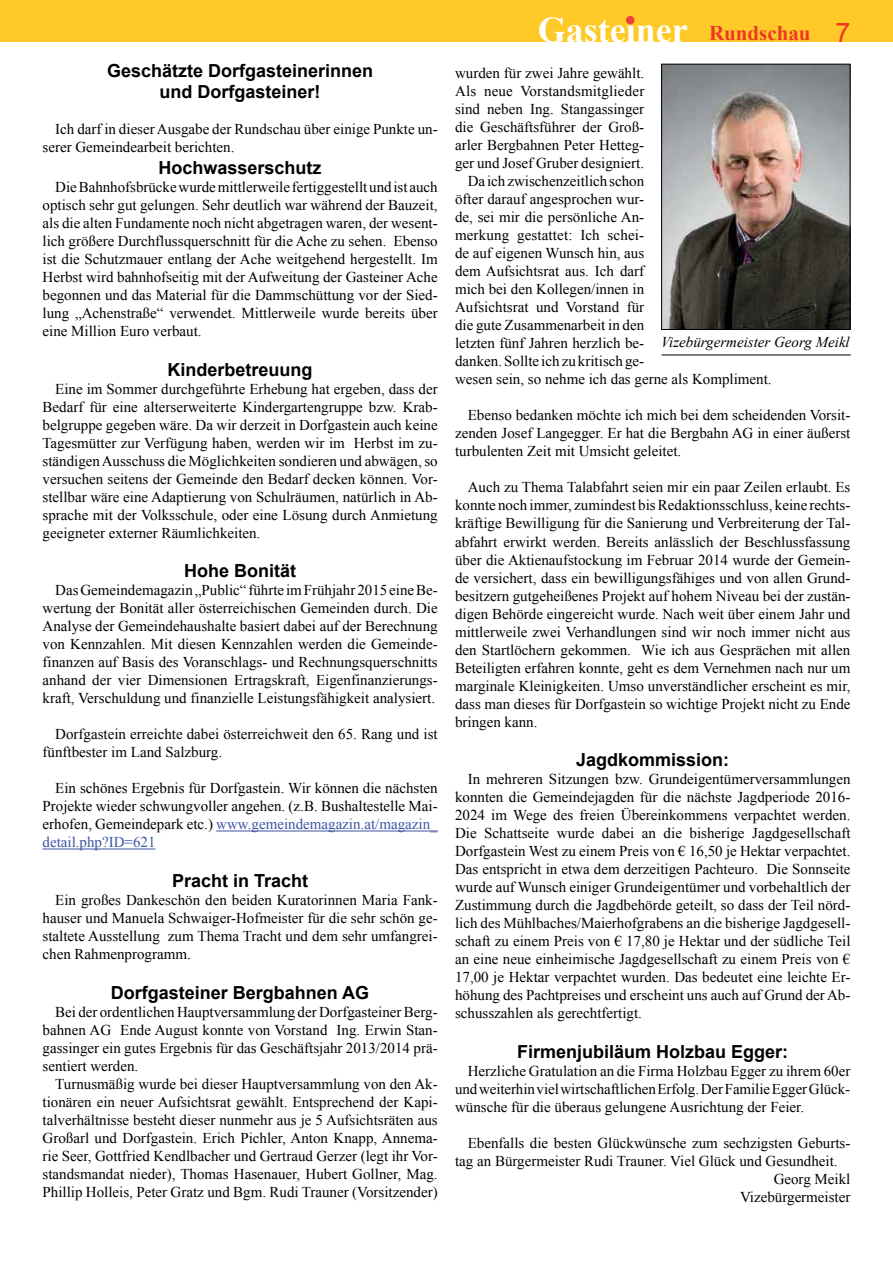
<style>
.page{position:relative;width:893px;height:1263px;background:#fff}
.page>*{position:absolute;margin:0;border:0;box-sizing:border-box;transform-origin:0 0}
.t1{font:700 36px "Times New Roman";color:#fff}
.t2{font:700 18px/21.6px "Arial";color:#000;text-align:center}
.t3{font:15px/18px "Times New Roman";color:#000;text-align:justify}
.t4{font:italic 15px "Times New Roman";color:#000}
.s1{color:#3e54a5}
.s2{font-size:21px;color:#ee3824}
.s3{font-family:"Arial";font-weight:400;font-size:27px;color:#ee3824}
</style>
<div class="page">
<div style="left:0;top:0;width:893px;height:42px;background:#ffca28"></div>
<hr style="left:216px;top:831px;width:222px;height:1px;background:#3e54a5">
<hr style="left:43px;top:849px;width:113px;height:1px;background:#3e54a5">
<img style="left:663px;top:66px;width:185px;height:262px">
<div style="left:661px;top:64px;width:189px;height:266px;border:1px solid #000"></div>
<hr style="left:662px;top:355px;width:189px;height:1px;background:#000">
<div style="left:626px;top:16px;width:8px;height:8px;background:#ef3e35;border-radius:50%"></div>
<p class="t2" style="left:107px;top:60px;width:268px">Geschätzte Dorfgasteinerinnen und Dorfgasteiner!</p>
<p class="t3" style="left:43px;top:120px;width:397px;text-indent:13px">Ich darf in dieser Ausgabe der Rundschau über einige Punkte un&shy;serer Gemeindearbeit berichten.</p>
<p class="t2" style="left:159px;top:158px;width:165px">Hochwasserschutz</p>
<p class="t3" style="left:43px;top:178px;width:397px;text-indent:13px">Die Bahnhofsbrücke wurde mittlerweile fertiggestellt und ist auch optisch sehr gut gelungen. Sehr deutlich war während der Bauzeit, als die alten Fundamente noch nicht abgetragen waren, der wesent&shy;lich größere Durchflussquerschnitt für die Ache zu sehen. Ebenso ist die Schutzmauer entlang der Ache weitgehend hergestellt. Im Herbst wird bahnhofseitig mit der Aufweitung der Gasteiner Ache begonnen und das Material für die Dammschüttung vor der Sied&shy;lung „Achenstraße“ verwendet. Mittlerweile wurde bereits über eine Million Euro verbaut.</p>
<p class="t2" style="left:168px;top:359px;width:147px">Kinderbetreuung</p>
<p class="t3" style="left:43px;top:379px;width:397px;text-indent:13px">Eine im Sommer durchgeführte Erhebung hat ergeben, dass der Bedarf für eine alterserweiterte Kindergartengruppe bzw. Krab&shy;belgruppe gegeben wäre. Da wir derzeit in Dorfgastein auch keine Tagesmütter zur Verfügung haben, werden wir im Herbst im zu&shy;ständigen Ausschuss die Möglichkeiten sondieren und abwägen, so versuchen seitens der Gemeinde den Bedarf decken können. Vor&shy;stellbar wäre eine Adaptierung von Schulräumen, natürlich in Ab&shy;sprache mit der Volksschule, oder eine Lösung durch Anmietung geeigneter externer Räumlichkeiten.</p>
<p class="t2" style="left:184px;top:561px;width:113px">Hohe Bonität</p>
<p class="t3" style="left:43px;top:581px;width:397px;text-indent:13px">Das Gemeindemagazin „Public“ führte im Frühjahr 2015 eine Be&shy;wertung der Bonität aller österreichischen Gemeinden durch. Die Analyse der Gemeindehaushalte basiert dabei auf der Berechnung von Kennzahlen. Mit diesen Kennzahlen werden die Gemeinde&shy;finanzen auf Basis des Voranschlags- und Rechnungsquerschnitts anhand der vier Dimensionen Ertragskraft, Eigenfinanzierungs&shy;kraft, Verschuldung und finanzielle Leistungsfähigkeit analysiert.</p>
<p class="t3" style="left:43px;top:725px;width:397px;text-indent:13px">Dorfgastein erreichte dabei österreichweit den 65. Rang und ist fünftbester im Land Salzburg.</p>
<p class="t3" style="left:43px;top:779px;width:397px;text-indent:13px">Ein schönes Ergebnis für Dorfgastein. Wir können die nächsten Projekte wieder schwungvoller angehen. (z.B. Bushaltestelle Mai&shy;erhofen, Gemeindepark etc.) <span class="s1">www.gemeindemagazin.at/magazin_ detail.php?ID=621</span></p>
<p class="t2" style="left:172px;top:870px;width:138px">Pracht in Tracht</p>
<p class="t3" style="left:43px;top:891px;width:397px;text-indent:13px">Ein großes Dankeschön den beiden Kuratorinnen Maria Fank&shy;hauser und Manuela Schwaiger-Hofmeister für die sehr schön ge&shy;staltete Ausstellung zum Thema Tracht und dem sehr umfangrei&shy;chen Rahmenprogramm.</p>
<p class="t2" style="left:111px;top:982px;width:260px">Dorfgasteiner Bergbahnen AG</p>
<p class="t3" style="left:43px;top:1002px;width:397px;text-indent:13px">Bei der ordentlichen Hauptversammlung der Dorfgasteiner Berg&shy;bahnen AG Ende August konnte von Vorstand Ing. Erwin Stan&shy;gassinger ein gutes Ergebnis für das Geschäftsjahr 2013/2014 prä&shy;sentiert werden.</p>
<p class="t3" style="left:43px;top:1074px;width:397px;text-indent:13px">Turnusmäßig wurde bei dieser Hauptversammlung von den Ak&shy;tionären ein neuer Aufsichtsrat gewählt. Entsprechend der Kapi&shy;talverhältnisse besteht dieser nunmehr aus je 5 Aufsichtsräten aus Großarl und Dorfgastein. Erich Pichler, Anton Knapp, Annema&shy;rie Seer, Gottfried Kendlbacher und Gertraud Gerzer (legt ihr Vor&shy;standsmandat nieder), Thomas Hasenauer, Hubert Gollner, Mag.<br>Phillip Holleis, Peter Gratz und Bgm. Rudi Trauner (Vorsitzender)</p>
<h1 class="t1" style="left:538px;top:5px;width:314px">Gasteiner <span class="s2">Rundschau</span> <span class="s3">7</span></h1>
<p class="t3" style="left:455px;top:64px;width:191px">wurden für zwei Jahre gewählt.</p>
<p class="t3" style="left:455px;top:82px;width:191px">Als neue Vorstandsmitglieder</p>
<p class="t3" style="left:455px;top:100px;width:191px">sind neben Ing. Stangassinger</p>
<p class="t3" style="left:455px;top:118px;width:191px">die Geschäftsführer der Groß-</p>
<p class="t3" style="left:455px;top:136px;width:191px">arler Bergbahnen Peter Hetteg-</p>
<p class="t3" style="left:455px;top:154px;width:191px">ger und Josef Gruber designiert.</p>
<p class="t3" style="left:468px;top:172px;width:178px">Da ich zwischenzeitlich schon</p>
<p class="t3" style="left:455px;top:190px;width:191px">öfter darauf angesprochen wur-</p>
<p class="t3" style="left:455px;top:208px;width:191px">de, sei mir die persönliche An-</p>
<p class="t3" style="left:455px;top:226px;width:191px">merkung gestattet: Ich schei-</p>
<p class="t3" style="left:455px;top:244px;width:191px">de auf eigenen Wunsch hin, aus</p>
<p class="t3" style="left:455px;top:262px;width:191px">dem Aufsichtsrat aus. Ich darf</p>
<p class="t3" style="left:455px;top:280px;width:191px">mich bei den Kollegen/innen in</p>
<p class="t3" style="left:455px;top:298px;width:191px">Aufsichtsrat und Vorstand für</p>
<p class="t3" style="left:455px;top:316px;width:191px">die gute Zusammenarbeit in den</p>
<p class="t3" style="left:455px;top:334px;width:191px">letzten fünf Jahren herzlich be-</p>
<p class="t3" style="left:455px;top:352px;width:191px">danken. Sollte ich zu kritisch ge-</p>
<p class="t3" style="left:455px;top:370px;width:318px">wesen sein, so nehme ich das gerne als Kompliment.</p>
<p class="t3" style="left:455px;top:406px;width:397px;text-indent:13px">Ebenso bedanken möchte ich mich bei dem scheidenden Vorsit&shy;zenden Josef Langegger. Er hat die Bergbahn AG in einer äußerst turbulenten Zeit mit Umsicht geleitet.</p>
<p class="t3" style="left:455px;top:478px;width:397px;text-indent:13px">Auch zu Thema Talabfahrt seien mir ein paar Zeilen erlaubt. Es konnte noch immer, zumindest bis Redaktionsschluss, keine rechts&shy;kräftige Bewilligung für die Sanierung und Verbreiterung der Tal&shy;abfahrt erwirkt werden. Bereits anlässlich der Beschlussfassung über die Aktienaufstockung im Februar 2014 wurde der Gemein&shy;de versichert, dass ein bewilligungsfähiges und von allen Grund&shy;besitzern gutgeheißenes Projekt auf hohem Niveau bei der zustän&shy;digen Behörde eingereicht wurde. Nach weit über einem Jahr und mittlerweile zwei Verhandlungen sind wir noch immer nicht aus den Startlöchern gekommen. Wie ich aus Gesprächen mit allen Beteiligten erfahren konnte, geht es dem Vernehmen nach nur um marginale Kleinigkeiten. Umso unverständlicher erscheint es mir, dass man dieses für Dorfgastein so wichtige Projekt nicht zu Ende bringen kann.</p>
<p class="t2" style="left:576px;top:750px;width:155px">Jagdkommission:</p>
<p class="t3" style="left:455px;top:770px;width:397px;text-indent:13px">In mehreren Sitzungen bzw. Grundeigentümerversammlungen konnten die Gemeindejagden für die nächste Jagdperiode 2016- 2024 im Wege des freien Übereinkommens verpachtet werden.<br>Die Schattseite wurde dabei an die bisherige Jagdgesellschaft Dorfgastein West zu einem Preis von € 16,50 je Hektar verpachtet.<br>Das entspricht in etwa dem derzeitigen Pachteuro. Die Sonnseite wurde auf Wunsch einiger Grundeigentümer und vorbehaltlich der Zustimmung durch die Jagdbehörde geteilt, so dass der Teil nörd&shy;lich des Mühlbaches/Maierhofgrabens an die bisherige Jagdgesell&shy;schaft zu einem Preis von € 17,80 je Hektar und der südliche Teil an eine neue einheimische Jagdgesellschaft zu einem Preis von € 17,00 je Hektar verpachtet wurden. Das bedeutet eine leichte Er&shy;höhung des Pachtpreises und erscheint uns auch auf Grund der Ab&shy;schusszahlen als gerechtfertigt.</p>
<p class="t2" style="left:517px;top:1041px;width:273px">Firmenjubiläum Holzbau Egger:</p>
<p class="t3" style="left:455px;top:1061px;width:397px;text-indent:13px">Herzliche Gratulation an die Firma Holzbau Egger zu ihrem 60er und weiterhin viel wirtschaftlichen Erfolg. Der Familie Egger Glück&shy;wünsche für die überaus gelungene Ausrichtung der Feier.</p>
<p class="t3" style="left:468px;top:1133px;width:384px">Ebenfalls die besten Glückwünsche zum sechzigsten Geburts-</p>
<p class="t3" style="left:455px;top:1151px;width:384px">tag an Bürgermeister Rudi Trauner. Viel Glück und Gesundheit.</p>
<p class="t3" style="left:774px;top:1169px;width:78px">Georg Meikl</p>
<p class="t3" style="left:740px;top:1187px;width:112px">Vizebürgermeister</p>
<p class="t4" style="left:661px;top:331px;width:190px">Vizebürgermeister Georg Meikl</p>
</div>
